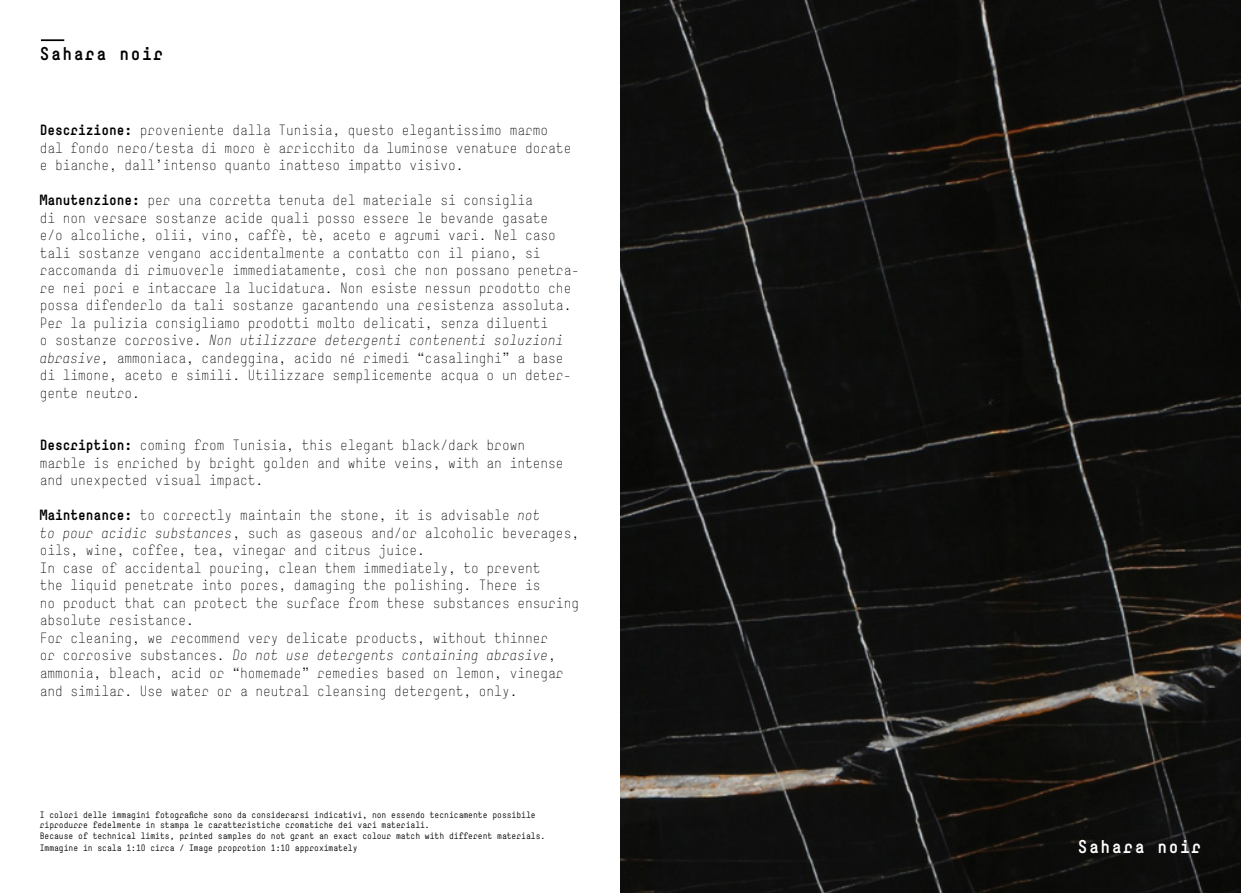
<style>
.page{position:relative;width:1241px;height:893px;background:#fff}
.page>*{position:absolute;margin:0;border:0;box-sizing:border-box;transform-origin:0 0}
.t1{font:700 17.5px "Simple";letter-spacing:.1em;color:#fff}
.t2{font:700 17.5px "Simple";letter-spacing:.1em;color:#000}
.t3{font:300 14px/17.5px "Simple";color:#000}
.t4{font:8.75px/10.5px "Simple";color:#000}
.s1{font-weight:700}
.s2{font-style:italic}
</style>
<div class="page">
<img style="left:620px;top:0;width:620px;height:893px">
<hr style="left:41px;top:39px;width:23px;height:2px;background:#000">
<p class="t2" style="left:40px;top:43px;width:125px">Sahara noir</p>
<p class="t3" style="left:40px;top:122px;width:533px"><span class="s1">Descrizione:</span> proveniente dalla Tunisia, questo elegantissimo marmo dal fondo nero/testa di moro è arricchito da luminose venature dorate e bianche, dall’intenso quanto inatteso impatto visivo.</p>
<p class="t3" style="left:40px;top:192px;width:540px"><span class="s1">Manutenzione:</span> per una corretta tenuta del materiale si consiglia<br>di non versare sostanze acide quali posso essere le bevande gasate<br>e/o alcoliche, olii, vino, caffè, tè, aceto e agrumi vari. Nel caso tali sostanze vengano accidentalmente a contatto con il piano, si raccomanda di rimuoverle immediatamente, così che non possano penetra&shy;re nei pori e intaccare la lucidatura. Non esiste nessun prodotto che possa difenderlo da tali sostanze garantendo una resistenza assoluta.<br>Per la pulizia consigliamo prodotti molto delicati, senza diluenti<br>o sostanze corrosive. <span class="s2">Non utilizzare detergenti contenenti soluzioni abrasive,</span> ammoniaca, candeggina, acido né rimedi “casalinghi” a base di limone, aceto e simili. Utilizzare semplicemente acqua o un deter&shy;gente neutro.</p>
<p class="t3" style="left:40px;top:437px;width:525px"><span class="s1">Description:</span> coming from Tunisia, this elegant black/dark brown marble is enriched by bright golden and white veins, with an intense and unexpected visual impact.</p>
<p class="t3" style="left:40px;top:507px;width:540px"><span class="s1">Maintenance:</span> to correctly maintain the stone, it is advisable <span class="s2">not<br>to pour acidic substances</span>, such as gaseous and/or alcoholic beverages, oils, wine, coffee, tea, vinegar and citrus juice.<br>In case of accidental pouring, clean them immediately, to prevent<br>the liquid penetrate into pores, damaging the polishing. There is<br>no product that can protect the surface from these substances ensuring absolute resistance.<br>For cleaning, we recommend very delicate products, without thinner<br>or corrosive substances. <span class="s2">Do not use detergents containing abrasive</span>, ammonia, bleach, acid or “homemade” remedies based on lemon, vinegar and similar. Use water or a neutral cleansing detergent, only.</p>
<p class="t4" style="left:40px;top:809px;width:507px">I colori delle immagini fotografiche sono da considerarsi indicativi, non essendo tecnicamente possibile riprodurre fedelmente in stampa le caratteristiche cromatiche dei vari materiali.<br>Because of technical limits, printed samples do not grant an exact colour match with different materials.</p>
<p class="t4" style="left:40px;top:843px;width:319px">Immagine in scala 1:10 circa / Image proprotion 1:10 approximately</p>
<p class="t1" style="left:1077px;top:835px;width:125px">Sahara noir</p>
</div>
